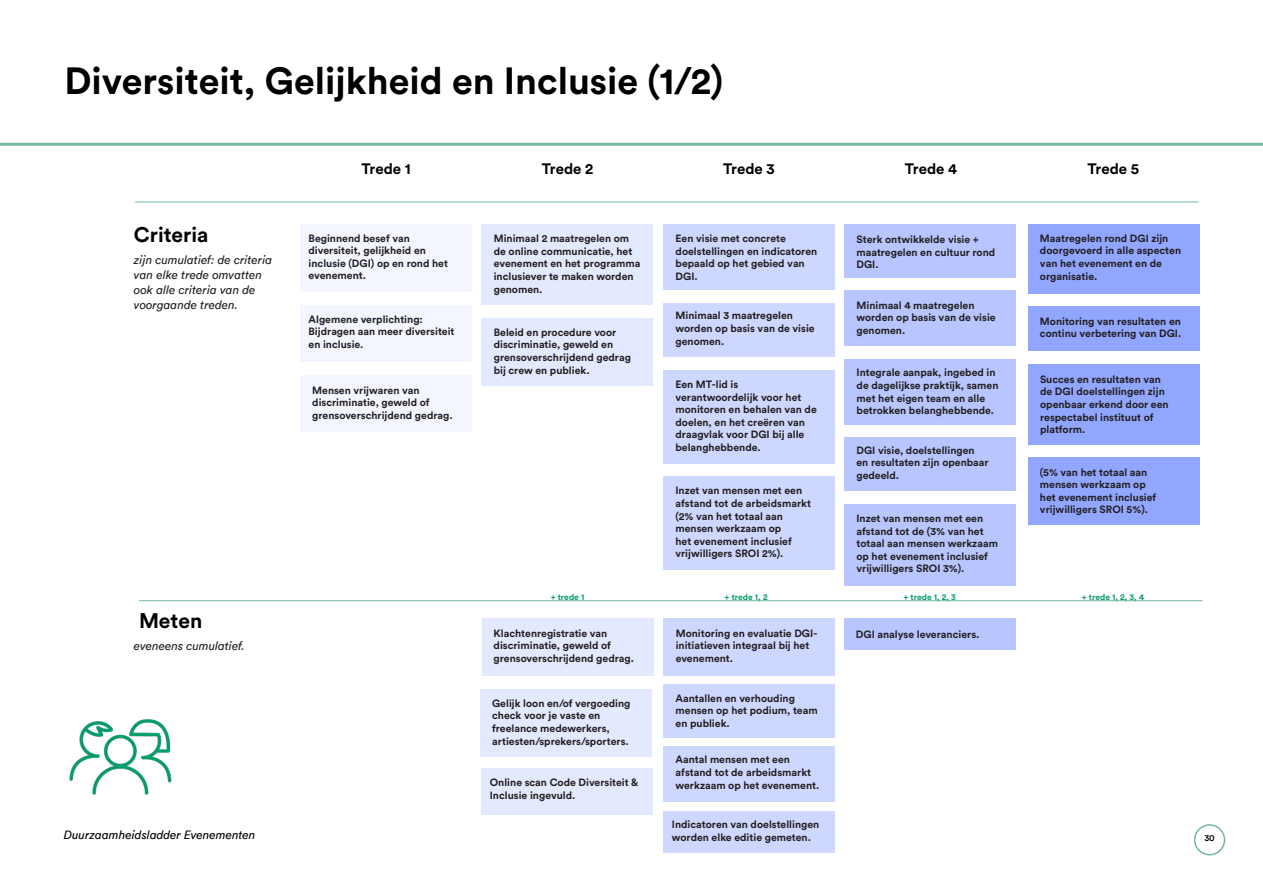
<style>
.page{position:relative;width:1263px;height:893px;background:#fff}
.page>*{position:absolute;margin:0;border:0;box-sizing:border-box;transform-origin:0 0}
.t1{font:700 37.5px "Circular Std";color:#000}
.t2{font:700 21px "Circular Std";color:#000}
.t3{font:700 15px "Circular Std";color:#000}
.Tekst{font:italic 12px/15px "Circular";color:#231f20}
.t4{font:italic 12px "Circular";color:#000}
.t5{font:700 10.5px/12.6px "Circular Std";color:#231f20}
.t6{font:500 9px "Circular";color:#000}
.Tekst-2{font:700 8.55px "Circular Std";color:#079c6d}
</style>
<div class="page">
<div style="left:1194px;top:824px;width:31px;height:31px;border:2px solid #73ba9b;border-radius:50%"></div>
<hr style="left:0;top:143px;width:1263px;height:3px;background:#73ba9b">
<div style="left:482px;top:225px;width:171px;height:80px;background:#e3e9ff"></div>
<div style="left:482px;top:318px;width:171px;height:68px;background:#e3e9ff"></div>
<div style="left:482px;top:618px;width:171px;height:58px;background:#e3e9ff"></div>
<div style="left:481px;top:689px;width:171px;height:68px;background:#e3e9ff"></div>
<div style="left:481px;top:768px;width:172px;height:46px;background:#e3e9ff"></div>
<div style="left:300px;top:375px;width:171px;height:57px;background:#f4f6ff"></div>
<div style="left:300px;top:225px;width:171px;height:67px;background:#f4f6ff"></div>
<div style="left:300px;top:305px;width:171px;height:57px;background:#f4f6ff"></div>
<hr style="left:135px;top:202px;width:1063px;height:1px;background:#73ba9b">
<hr style="left:139px;top:600px;width:1063px;height:1px;background:#73ba9b">
<div style="left:844px;top:618px;width:171px;height:32px;background:#b8c5ff"></div>
<div style="left:663px;top:476px;width:172px;height:94px;background:#ced7ff"></div>
<div style="left:663px;top:303px;width:172px;height:54px;background:#ced7ff"></div>
<div style="left:663px;top:370px;width:172px;height:94px;background:#ced7ff"></div>
<div style="left:663px;top:225px;width:172px;height:65px;background:#ced7ff"></div>
<div style="left:664px;top:684px;width:171px;height:54px;background:#ced7ff"></div>
<div style="left:664px;top:747px;width:171px;height:55px;background:#ced7ff"></div>
<div style="left:664px;top:811px;width:171px;height:41px;background:#ced7ff"></div>
<div style="left:664px;top:618px;width:171px;height:58px;background:#ced7ff"></div>
<img style="left:69px;top:719px;width:103px;height:76px">
<div style="left:844px;top:437px;width:172px;height:54px;background:#b8c5ff"></div>
<div style="left:844px;top:291px;width:172px;height:55px;background:#b8c5ff"></div>
<div style="left:844px;top:504px;width:172px;height:81px;background:#b8c5ff"></div>
<div style="left:844px;top:225px;width:172px;height:53px;background:#b8c5ff"></div>
<div style="left:844px;top:359px;width:172px;height:66px;background:#b8c5ff"></div>
<div style="left:1028px;top:457px;width:171px;height:68px;background:#91a6ff"></div>
<div style="left:1028px;top:306px;width:171px;height:45px;background:#91a6ff"></div>
<div style="left:1028px;top:225px;width:171px;height:69px;background:#91a6ff"></div>
<div style="left:1028px;top:364px;width:171px;height:81px;background:#91a6ff"></div>
<p class="t1" style="left:64px;top:57px;width:660px">Diversiteit, Gelijkheid en Inclusie (1/2)</p>
<p class="t2" style="left:134px;top:221px;width:76px">Criteria</p>
<p class="Tekst" style="left:134px;top:252px;width:140px">zijn cumulatief: de criteria van elke trede omvatten ook alle criteria van de voorgaande treden.</p>
<p class="t3" style="left:361px;top:159px;width:51px">Trede 1</p>
<p class="t3" style="left:542px;top:159px;width:53px">Trede 2</p>
<p class="t3" style="left:723px;top:159px;width:53px">Trede 3</p>
<p class="t3" style="left:905px;top:159px;width:54px">Trede 4</p>
<p class="t3" style="left:1087px;top:159px;width:53px">Trede 5</p>
<p class="t5" style="left:309px;top:231px;width:141px">Beginnend besef van diversiteit, gelijkheid en inclusie (DGI) op en rond het evenement.</p>
<p class="t5" style="left:309px;top:313px;width:147px">Algemene verplichting:<br>Bijdragen aan meer diversiteit en inclusie.</p>
<p class="t5" style="left:312px;top:384px;width:142px">Mensen vrijwaren van discriminatie, geweld of grensoverschrijdend gedrag.</p>
<p class="t5" style="left:494px;top:232px;width:148px">Minimaal 2 maatregelen om de online communicatie, het evenement en het programma inclusiever te maken worden genomen.</p>
<p class="t5" style="left:494px;top:326px;width:139px">Beleid en procedure voor discriminatie, geweld en grensoverschrijdend gedrag bij crew en publiek.</p>
<p class="t5" style="left:676px;top:232px;width:143px">Een visie met concrete doelstellingen en indicatoren bepaald op het gebied van<br>DGI.</p>
<p class="t5" style="left:675px;top:309px;width:141px">Minimaal 3 maatregelen worden op basis van de visie genomen.</p>
<p class="t5" style="left:675px;top:378px;width:143px">Een MT-lid is verantwoordelijk voor het monitoren en behalen van de doelen, en het creëren van draagvlak voor DGI bij alle belanghebbende.</p>
<p class="t5" style="left:675px;top:484px;width:137px">Inzet van mensen met een afstand tot de arbeidsmarkt (2% van het totaal aan mensen werkzaam op<br>het evenement inclusief vrijwilligers SROI 2%).</p>
<p class="t5" style="left:856px;top:233px;width:140px">Sterk ontwikkelde visie + maatregelen en cultuur rond<br>DGI.</p>
<p class="t5" style="left:856px;top:298px;width:141px">Minimaal 4 maatregelen worden op basis van de visie genomen.</p>
<p class="t5" style="left:857px;top:366px;width:143px">Integrale aanpak, ingebed in de dagelijkse praktijk, samen met het eigen team en alle betrokken belanghebbende.</p>
<p class="t5" style="left:856px;top:443px;width:134px">DGI visie, doelstellingen en resultaten zijn openbaar gedeeld.</p>
<p class="t5" style="left:856px;top:512px;width:143px">Inzet van mensen met een afstand tot de (3% van het totaal aan mensen werkzaam op het evenement inclusief vrijwilligers SROI 3%).</p>
<p class="t5" style="left:1040px;top:231px;width:143px">Maatregelen rond DGI zijn doorgevoerd in alle aspecten van het evenement en de organisatie.</p>
<p class="t5" style="left:1040px;top:314px;width:143px">Monitoring van resultaten en continu verbetering van DGI.</p>
<p class="t5" style="left:1040px;top:372px;width:130px">Succes en resultaten van de DGI doelstellingen zijn openbaar erkend door een respectabel instituut of platform.</p>
<p class="t5" style="left:1040px;top:465px;width:118px">(5% van het totaal aan mensen werkzaam op het evenement inclusief vrijwilligers SROI 5%).</p>
<p class="Tekst-2" style="left:551px;top:591px;width:35px">+ trede 1</p>
<p class="Tekst-2" style="left:725px;top:591px;width:45px">+ trede 1, 2</p>
<p class="Tekst-2" style="left:903px;top:591px;width:54px">+ trede 1, 2, 3</p>
<p class="Tekst-2" style="left:1082px;top:591px;width:64px">+ trede 1, 2, 3, 4</p>
<p class="t2" style="left:139px;top:607px;width:65px">Meten</p>
<p class="t5" style="left:676px;top:626px;width:143px">Monitoring en evaluatie DGI&shy;initiatieven integraal bij het evenement.</p>
<p class="t5" style="left:494px;top:626px;width:142px">Klachtenregistratie van discriminatie, geweld of grensoverschrijdend gedrag.</p>
<p class="t5" style="left:492px;top:697px;width:140px">Gelijk loon en/of vergoeding check voor je vaste en freelance medewerkers, artiesten/sprekers/sporters.</p>
<p class="t5" style="left:490px;top:776px;width:150px">Online scan Code Diversiteit &amp;<br>Inclusie ingevuld.</p>
<p class="t5" style="left:856px;top:627px;width:125px">DGI analyse leveranciers.</p>
<p class="Tekst" style="left:134px;top:638px;width:112px">eveneens cumulatief.</p>
<p class="t5" style="left:675px;top:692px;width:144px">Aantallen en verhouding mensen op het podium, team en publiek.</p>
<p class="t5" style="left:675px;top:753px;width:145px">Aantal mensen met een afstand tot de arbeidsmarkt werkzaam op het evenement.</p>
<p class="t5" style="left:672px;top:818px;width:149px">Indicatoren van doelstellingen worden elke editie gemeten.</p>
<p class="t4" style="left:64px;top:827px;width:193px">Duurzaamheidsladder Evenementen</p>
<p class="t6" style="left:1204px;top:832px;width:12px">30</p>
</div>
